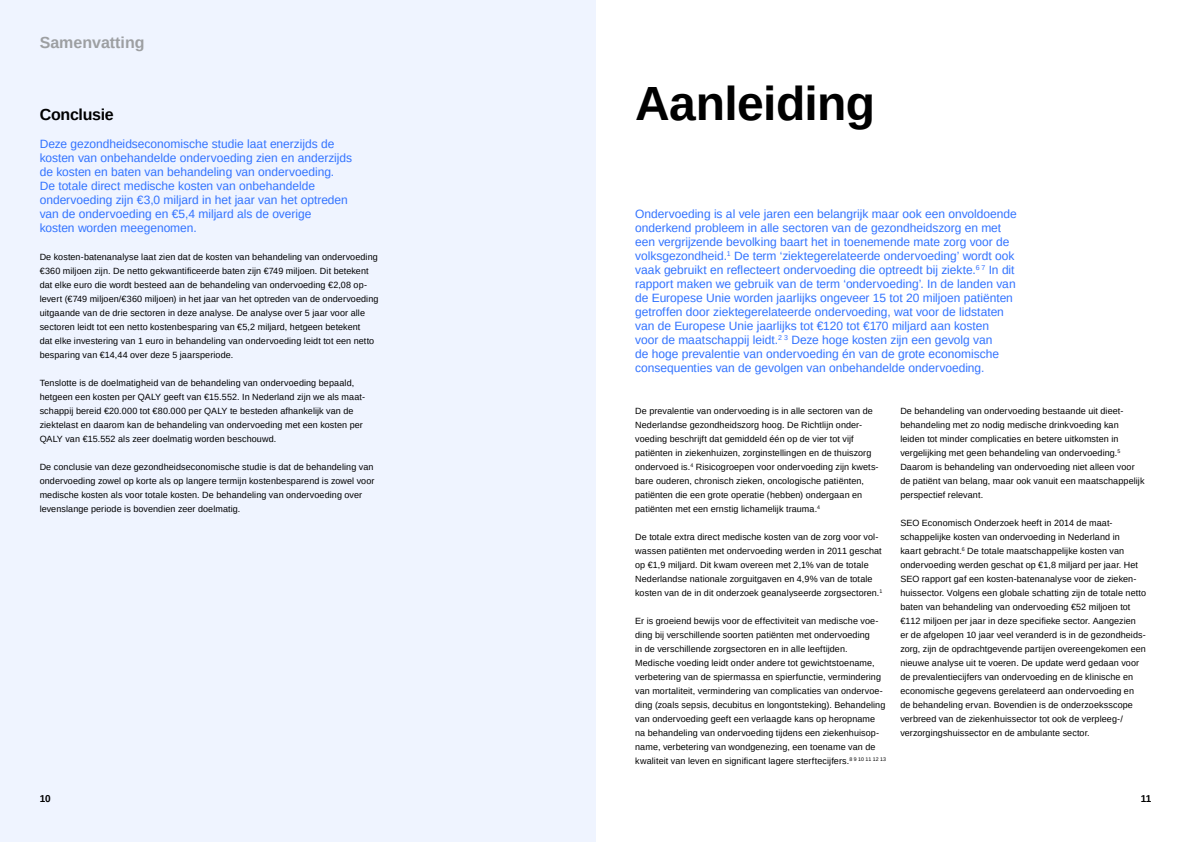
<style>
.page{position:relative;width:1191px;height:842px;background:#fff}
.page>*{position:absolute;margin:0;border:0;box-sizing:border-box;transform-origin:0 0}
.t1{font:700 48px "Arimo";letter-spacing:-.015em;color:#000}
.t2{font:700 16px "Arimo";color:#9d9fa2}
.t3{font:700 16px "Arimo";letter-spacing:-.02em;color:#000}
.t4{font:12px/14px "Arimo";letter-spacing:-.005em;color:#3273ff}
.t5{font:700 10px "Arimo";color:#000}
.t6{font:9px/14px "Arimo";letter-spacing:.01em;color:#000}
</style>
<div class="page">
<div style="left:0;top:0;width:595px;height:842px;background:#eff4ff"></div>
<h2 class="t2" style="left:40px;top:36px;width:106px">Samenvatting</h2>
<h2 class="t3" style="left:40px;top:108px;width:76px">Conclusie</h2>
<p class="t4" style="left:40px;top:138px;width:314px">Deze gezondheidseconomische studie laat enerzijds de kosten van onbehandelde ondervoeding zien en anderzijds de kosten en baten van behandeling van ondervoeding.<br>De totale direct medische kosten van onbehandelde ondervoeding zijn €3,0 miljard in het jaar van het optreden van de ondervoeding en €5,4 miljard als de overige<br>kosten worden meegenomen.</p>
<p class="t6" style="left:40px;top:251px;width:340px">De kosten-batenanalyse laat zien dat de kosten van behandeling van ondervoeding €360 miljoen zijn. De netto gekwantificeerde baten zijn €749 miljoen. Dit betekent dat elke euro die wordt besteed aan de behandeling van ondervoeding €2,08 op&shy;levert (€749 miljoen/€360 miljoen) in het jaar van het optreden van de ondervoeding uitgaande van de drie sectoren in deze analyse. De analyse over 5 jaar voor alle sectoren leidt tot een netto kostenbesparing van €5,2 miljard, hetgeen betekent<br>dat elke investering van 1 euro in behande ling van ondervoeding leidt tot een netto besparing van €14,44 over deze 5 jaarsperiode.</p>
<p class="t6" style="left:40px;top:377px;width:327px">Tenslotte is de doelmatigheid van de behandeling van ondervoeding bepaald, hetgeen een kosten per QALY geeft van €15.552. In Nederland zijn we als maat&shy;schappij bereid €20.000 tot €80.000 per QALY te besteden afhankelijk van de ziektelast en daarom kan de behandeling van ondervoeding met een kosten per QALY van €15.552 als zeer doelmatig worden beschouwd.</p>
<p class="t6" style="left:40px;top:461px;width:336px">De conclusie van deze gezondheidseconomische studie is dat de behandeling van ondervoeding zowel op korte als op langere termijn kostenbesparend is zowel voor medische kosten als voor totale kosten. De behandeling van ondervoe ding over levenslange periode is bovendien zeer doelmatig.</p>
<h1 class="t1" style="left:635px;top:85px;width:242px">Aanleiding</h1>
<p class="t4" style="left:635px;top:208px;width:383px">Ondervoeding is al vele jaren een belangrijk maar ook een onvoldoende onderkend probleem in alle sectoren van de gezondheidszorg en met een vergrijzende bevolking baart het in toenemende mate zorg voor de volksgezondheid.<sup>1</sup> De term ‘ziektegerelateerde ondervoeding’ wordt ook vaak gebruikt en reflecteert ondervoeding die optreedt bij ziekte.<sup>6</sup> <sup>7</sup> In dit rapport maken we gebruik van de term ‘ondervoeding’. In de landen van de Europese Unie worden jaarlijks ongeveer 15 tot 20 miljoen patiënten getroffen door ziektegerelateerde ondervoeding, wat voor de lidstaten van de Europese Unie jaarlijks tot €120 tot €170 miljard aan kosten<br>voor de maatschappij leidt.<sup>2</sup> <sup>3</sup> Deze hoge kosten zijn een gevolg van<br>de hoge prevalentie van ondervoeding én van de grote economische consequenties van de gevolgen van onbehandelde ondervoeding.</p>
<p class="t6" style="left:635px;top:405px;width:245px">De prevalentie van ondervoeding is in alle sectoren van de Nederlandse gezondheidszorg hoog. De Richtlijn onder&shy;voeding beschrijft dat gemiddeld één op de vier tot vijf patiënten in ziekenhuizen, zorginstellingen en de thuiszorg ondervoed is.<sup>4</sup> Risicogroepen voor ondervoeding zijn kwets&shy;bare ouderen, chronisch zieken, oncologische patiënten, patiënten die een grote operatie (hebben) ondergaan en patiënten met een ernstig lichamelijk trauma.<sup>4</sup></p>
<p class="t6" style="left:635px;top:531px;width:249px">De totale extra direct medische kosten van de zorg voor vol&shy;wassen patiënten met ondervoeding werden in 2011 geschat op €1,9 miljard. Dit kwam overeen met 2,1% van de totale Nederlandse nationale zorguitgaven en 4,9% van de totale kosten van de in dit onderzoek geanalyseerde zorgsectoren.<sup>1</sup></p>
<p class="t6" style="left:635px;top:615px;width:252px">Er is groeiend bewijs voor de effectiviteit van medische voe&shy;ding bij verschillende soorten patiënten met ondervoeding<br>in de verschillende zorgsectoren en in alle leeftijden.<br>Medische voeding leidt onder andere tot gewichtstoename, verbetering van de spiermassa en spierfunctie, vermindering van mortaliteit, vermindering van complicaties van ondervoe&shy;ding (zoals sepsis, decubitus en longontsteking). Behandeling van ondervoeding geeft een verlaagde kans op heropname na behandeling van ondervoeding tijdens een ziekenhuisop&shy;name, verbetering van wondgenezing, een toename van de kwaliteit van leven en significant lagere sterftecijfers.<sup>8</sup> <sup>9</sup> <sup>10</sup> <sup>11</sup> <sup>12</sup> <sup>13</sup></p>
<p class="t6" style="left:900px;top:405px;width:246px">De behandeling van ondervoeding bestaande uit dieet&shy;behandeling met zo nodig medische drinkvoeding kan leiden tot minder complicaties en betere uitkomsten in vergelijking met geen behandeling van ondervoeding.<sup>5<br></sup>Daarom is behandeling van ondervoeding niet alleen voor de patiënt van belang, maar ook vanuit een maatschappelijk perspectief relevant.</p>
<p class="t6" style="left:900px;top:517px;width:247px">SEO Economisch Onderzoek heeft in 2014 de maat&shy;schappelijke kosten van ondervoeding in Nederland in<br>kaart gebracht.<sup>6</sup> De totale maatschappelijke kosten van ondervoeding werden geschat op €1,8 miljard per jaar. Het SEO rapport gaf een kosten-batenanalyse voor de zieken&shy;huissector. Volgens een globale schatting zijn de totale netto baten van behandeling van ondervoeding €52 miljoen tot €112 miljoen per jaar in deze specifieke sector. Aangezien er de afgelopen 10 jaar veel veranderd is in de gezondheids&shy;zorg, zijn de opdrachtgevende partijen overeengekomen een nieuwe analyse uit te voeren. De update werd gedaan voor de prevalentiecijfers van ondervoeding en de klinische en economische gegevens gerelateerd aan ondervoeding en de behandeling ervan. Bovendien is de onderzoeksscope verbreed van de ziekenhuissector tot ook de verpleeg-/ verzorgingshuissector en de ambulante sector.</p>
<p class="t5" style="left:40px;top:795px;width:13px">10</p>
<p class="t5" style="left:1140px;top:795px;width:12px">11</p>
</div>
